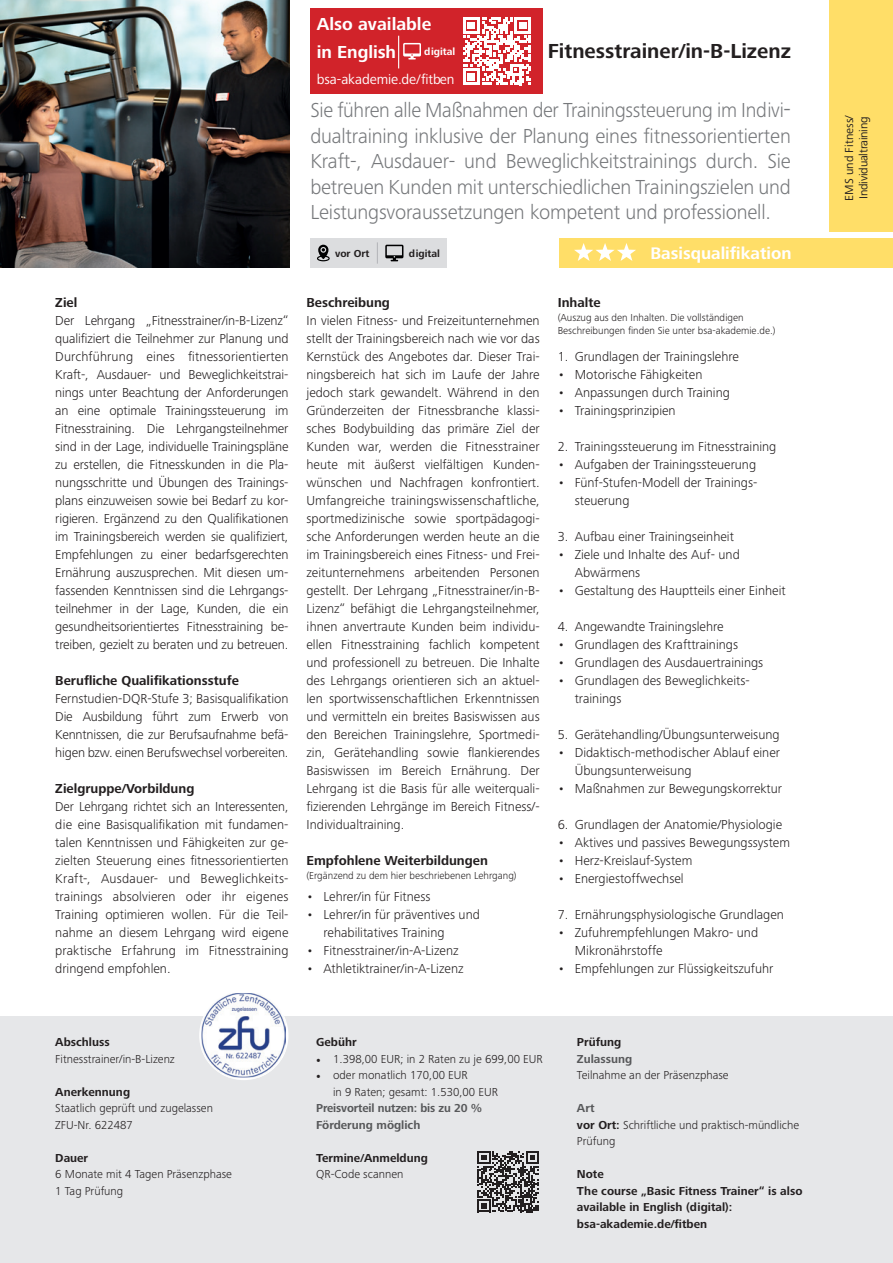
<style>
.page{position:relative;width:893px;height:1263px;background:#fff}
.page>*{position:absolute;margin:0;border:0;box-sizing:border-box;transform-origin:0 0}
.t1{font:300 21px/25.5px "Frutiger Next Pro";letter-spacing:-.01em;color:#76787b;text-align:justify}
.t2{font:700 21px "Frutiger Next Pro";color:#231f20}
.t3{font:700 18px/28.5px "Frutiger Next Pro";color:#fff}
.t4{font:700 17.4px "Frutiger Next Pro";color:#fff}
.t5{font:14.25px "Frutiger Next Pro";letter-spacing:-.005em;color:#fff}
.t6{font:300 13.5px/18px "Frutiger Next Pro";color:#231f20}
.t7{font:700 13.5px "Frutiger Next Pro";color:#231f20}
.t8{font:300 12px/16.5px "Frutiger Next Pro";color:#231f20}
.t9{font:700 12px/16.5px "Frutiger Next Pro";color:#231f20}
.t10{font:700 12px/16.5px "Frutiger Next Pro";letter-spacing:-.01em;color:#57585a}
.t11{font:12px/14.4px "Frutiger Next Pro";letter-spacing:-.02em;color:#231f20}
.t12{font:300 10.5px/13.5px "Frutiger Next Pro";color:#231f20}
.t13{font:700 10.5px "Frutiger Next Pro";color:#231f20}
.t14{font:700 10.5px "Frutiger Next Pro";color:#fff}
.s1{font-family:"Minion Pro";font-weight:400}
.s2{font-weight:700;color:#57585a}
.s3{font-weight:700}
</style>
<div class="page">
<img style="left:0;top:0;width:289px;height:268px">
<div style="left:0;top:1016px;width:893px;height:247px;background:#e6e7e9"></div>
<svg style="left:199px;top:991px;width:89px;height:89px"></svg>
<img style="left:201px;top:993px;width:85px;height:84px">
<svg style="left:477px;top:1151px;width:62px;height:61px"></svg>
<div style="left:559px;top:238px;width:334px;height:30px;background:#ffde68"></div>
<svg style="left:574px;top:243px;width:62px;height:18px"></svg>
<div style="left:310px;top:238px;width:136px;height:30px;background:#dcdddf"></div>
<svg style="left:385px;top:245px;width:18px;height:16px"></svg>
<svg style="left:377px;top:242px;width:1px;height:22px"></svg>
<svg style="left:317px;top:245px;width:13px;height:16px"></svg>
<div style="left:310px;top:9px;width:233px;height:85px;background:#d1232a"></div>
<svg style="left:403px;top:43px;width:18px;height:17px"></svg>
<svg style="left:463px;top:17px;width:68px;height:68px"></svg>
<hr style="left:398px;top:36px;width:1px;height:32px;background:#fff">
<div style="left:829px;top:0;width:64px;height:232px;background:#ffde68"></div>
<p class="t7" style="left:55px;top:295px;width:24px">Ziel</p>
<p class="t6" style="left:55px;top:312px;width:235px;text-align:justify">Der Lehrgang „Fitnesstrainer/in-B-Lizenz“ qualifiziert die Teilnehmer zur Planung und Durchführung eines fitnessorientierten Kraft-, Ausdauer- und Beweglichkeitstrai&shy;nings unter Beachtung der Anforderungen an eine optimale Trainingssteuerung im Fitnesstraining. Die Lehrgangsteilnehmer sind in der Lage, individuelle Trainingspläne zu erstellen, die Fitnesskunden in die Pla&shy;nungsschritte und Übungen des Trainings&shy;plans einzuweisen sowie bei Bedarf zu kor&shy;rigieren. Ergänzend zu den Qualifikationen im Trainingsbereich werden sie qualifiziert, Empfehlungen zu einer bedarfsgerechten Ernährung auszusprechen. Mit diesen um&shy;fassenden Kenntnissen sind die Lehrgangs&shy;teilnehmer in der Lage, Kunden, die ein gesundheitsorientiertes Fitnesstraining be&shy;treiben, gezielt zu beraten und zu betreuen.</p>
<p class="t7" style="left:55px;top:673px;width:185px">Berufliche Qualifikationsstufe</p>
<p class="t6" style="left:55px;top:690px;width:235px;text-align:justify">Fernstudien-DQR-Stufe 3; Basisqualifikation Die Ausbildung führt zum Erwerb von Kenntnissen, die zur Berufsaufnahme befä&shy;higen bzw. einen Berufswechsel vorbereiten.</p>
<p class="t7" style="left:55px;top:781px;width:141px">Zielgruppe/Vorbildung</p>
<p class="t6" style="left:55px;top:798px;width:235px;text-align:justify">Der Lehrgang richtet sich an Interessenten, die eine Basisqualifikation mit fundamen&shy;talen Kenntnissen und Fähigkeiten zur ge&shy;zielten Steuerung eines fitnessorientierten Kraft-, Ausdauer- und Beweglichkeits&shy;trainings absolvieren oder ihr eigenes Training optimieren wollen. Für die Teil&shy;nahme an diesem Lehrgang wird eigene praktische Erfahrung im Fitnesstraining dringend empfohlen.</p>
<h2 class="t3" style="left:317px;top:9px;width:116px">Also available in English</h2>
<p class="t14" style="left:424px;top:46px;width:33px">digital</p>
<p class="t5" style="left:317px;top:71px;width:139px">bsa-akademie.de/fitben</p>
<h1 class="t2" style="left:548px;top:39px;width:244px">Fitnesstrainer/in-B-Lizenz</h1>
<p class="t1" style="left:310px;top:97px;width:482px">Sie führen alle Maßnahmen der Trainingssteuerung im Indivi&shy;dualtraining inklusive der Planung eines fitnessorientierten Kraft-, Ausdauer- und Beweglichkeitstrainings durch. Sie betreuen Kunden mit unterschiedlichen Trainingszielen und Leistungsvoraussetzungen kompetent und professionell.</p>
<p class="t13" style="left:335px;top:247px;width:36px">vor Ort</p>
<p class="t13" style="left:409px;top:247px;width:33px">digital</p>
<p class="t4" style="left:650px;top:243px;width:143px">Basisqualifikation</p>
<p class="t7" style="left:306px;top:295px;width:85px">Beschreibung</p>
<p class="t6" style="left:306px;top:312px;width:235px">In vielen Fitness- und Freizeitunternehmen stellt der Trainingsbereich nach wie vor das Kernstück des Angebotes dar. Dieser Trai&shy;ningsbereich hat sich im Laufe der Jahre jedoch stark gewandelt. Während in den Gründerzeiten der Fitnessbranche klassi&shy;sches Bodybuilding das primäre Ziel der Kunden war, werden die Fitnesstrainer heute mit äußerst vielfältigen Kunden&shy;wünschen und Nachfragen konfrontiert.<br>Umfangreiche trainingswissenschaftliche, sportmedizinische sowie sportpädagogi&shy;sche Anforderungen werden heute an die im Trainingsbereich eines Fitness- und Frei&shy;zeitunternehmens arbeitenden Personen gestellt. Der Lehrgang „Fitnesstrainer/in-B-Lizenz“ befähigt die Lehrgangsteilnehmer, ihnen anvertraute Kunden beim individu&shy;ellen Fitnesstraining fachlich kompetent und professionell zu betreuen. Die Inhalte des Lehrgangs orientieren sich an aktuel&shy;len sportwissenschaftlichen Erkenntnissen und vermitteln ein breites Basiswissen aus den Bereichen Trainingslehre, Sportmedi&shy;zin, Gerätehandling sowie flankierendes Basiswissen im Bereich Ernährung. Der Lehrgang ist die Basis für alle weiterquali&shy;fizierenden Lehrgänge im Bereich Fitness/-- Individualtraining.</p>
<p class="t7" style="left:306px;top:853px;width:183px">Empfohlene Weiterbildungen</p>
<p class="t12" style="left:306px;top:869px;width:212px">(Ergänzend zu dem hier beschriebenen Lehrgang)</p>
<p class="t6" style="left:306px;top:888px;width:126px">• Lehrer/in für Fitness</p>
<p class="t6" style="left:323px;top:906px;width:158px;text-indent:-17px">• Lehrer/in für präventives und rehabilitatives Training</p>
<p class="t6" style="left:306px;top:942px;width:154px">• Fitnesstrainer/in-A-Lizenz</p>
<p class="t6" style="left:306px;top:960px;width:159px">• Athletiktrainer/in-A-Lizenz</p>
<p class="t7" style="left:558px;top:295px;width:45px">Inhalte</p>
<p class="t12" style="left:558px;top:311px;width:219px">(Auszug aus den Inhalten. Die vollständigen<br>Beschreibungen finden Sie unter bsa-akademie.de.)</p>
<p class="t6" style="left:558px;top:347px;width:183px">1. Grundlagen der Trainingslehre</p>
<p class="t6" style="left:558px;top:365px;width:146px">• Motorische Fähigkeiten</p>
<p class="t6" style="left:558px;top:383px;width:174px">• Anpassungen durch Training</p>
<p class="t6" style="left:558px;top:401px;width:120px">• Trainingsprinzipien</p>
<p class="t6" style="left:558px;top:437px;width:220px">2. Trainingssteuerung im Fitnesstraining</p>
<p class="t6" style="left:558px;top:455px;width:200px">• Aufgaben der Trainingssteuerung</p>
<p class="t6" style="left:575px;top:473px;width:183px;text-indent:-17px">• Fünf-Stufen-Modell der Trainings&shy;steuerung</p>
<p class="t6" style="left:558px;top:527px;width:178px">3. Aufbau einer Trainingseinheit</p>
<p class="t6" style="left:575px;top:545px;width:167px;text-indent:-17px">• Ziele und Inhalte des Auf- und<br>Abwärmens</p>
<p class="t6" style="left:558px;top:581px;width:229px">• Gestaltung des Hauptteils einer Einheit</p>
<p class="t6" style="left:558px;top:617px;width:167px">4. Angewandte Trainingslehre</p>
<p class="t6" style="left:558px;top:635px;width:182px">• Grundlagen des Krafttrainings</p>
<p class="t6" style="left:558px;top:653px;width:207px">• Grundlagen des Ausdauertrainings</p>
<p class="t6" style="left:575px;top:671px;width:175px;text-indent:-17px">• Grundlagen des Beweglichkeits&shy;trainings</p>
<p class="t6" style="left:558px;top:725px;width:223px">5. Gerätehandling/Übungsunterweisung</p>
<p class="t6" style="left:575px;top:743px;width:207px;text-indent:-17px">• Didaktisch-methodischer Ablauf einer<br>Übungsunterweisung</p>
<p class="t6" style="left:558px;top:779px;width:226px">• Maßnahmen zur Bewegungskorrektur</p>
<p class="t6" style="left:558px;top:815px;width:226px">6. Grundlagen der Anatomie/Physiologie</p>
<p class="t6" style="left:558px;top:833px;width:234px">• Aktives und passives Bewegungssystem</p>
<p class="t6" style="left:558px;top:851px;width:136px">• Herz-Kreislauf-System</p>
<p class="t6" style="left:558px;top:869px;width:127px">• Energiestoffwechsel</p>
<p class="t6" style="left:558px;top:905px;width:228px">7. Ernährungsphysiologische Grundlagen</p>
<p class="t6" style="left:575px;top:923px;width:185px;text-indent:-17px">• Zufuhrempfehlungen Makro- und<br>Mikronährstoffe</p>
<p class="t6" style="left:558px;top:959px;width:217px">• Empfehlungen zur Flüssigkeitszufuhr</p>
<p class="t9" style="left:55px;top:1034px;width:56px">Abschluss</p>
<p class="t8" style="left:55px;top:1050px;width:121px">Fitnesstrainer/in-B-Lizenz</p>
<p class="t9" style="left:55px;top:1083px;width:76px">Anerkennung</p>
<p class="t8" style="left:55px;top:1100px;width:159px">Staatlich geprüft und zugelassen<br>ZFU-Nr. 622487</p>
<p class="t9" style="left:55px;top:1149px;width:35px">Dauer</p>
<p class="t8" style="left:55px;top:1166px;width:178px">6 Monate mit 4 Tagen Präsenzphase<br>1 Tag Prüfung</p>
<p class="t9" style="left:316px;top:1034px;width:42px">Gebühr</p>
<p class="t8" style="left:316px;top:1050px;width:228px"><span class="s1">•</span> 1.398,00 EUR; in 2 Raten zu je 699,00 EUR</p>
<p class="t8" style="left:333px;top:1067px;width:166px;text-indent:-17px"><span class="s1">•</span> oder monatlich 170,00 EUR<br>in 9 Raten; gesamt: 1.530,00 EUR</p>
<p class="t10" style="left:316px;top:1100px;width:168px">Preisvorteil nutzen: bis zu 20 %<br>Förderung möglich</p>
<p class="t9" style="left:316px;top:1149px;width:113px">Termine/Anmeldung</p>
<p class="t8" style="left:316px;top:1166px;width:89px">QR-Code scannen</p>
<p class="t9" style="left:577px;top:1034px;width:46px">Prüfung</p>
<p class="t10" style="left:577px;top:1050px;width:57px">Zulassung</p>
<p class="t8" style="left:577px;top:1067px;width:153px">Teilnahme an der Präsenzphase</p>
<p class="t8" style="left:577px;top:1100px;width:224px"><span class="s2">Art<br></span><span class="s3">vor Ort:</span> Schriftliche und praktisch-mündliche<br>Prüfung</p>
<p class="t9" style="left:577px;top:1166px;width:227px">Note<br>The course „Basic Fitness Trainer“ is also available in English (digital): bsa-akademie.de/fitben</p>
<p class="t11" style="left:842px;top:201px;width:87px;rotate:-90deg">EMS und Fitness/<br>Individualtraining</p>
</div>
